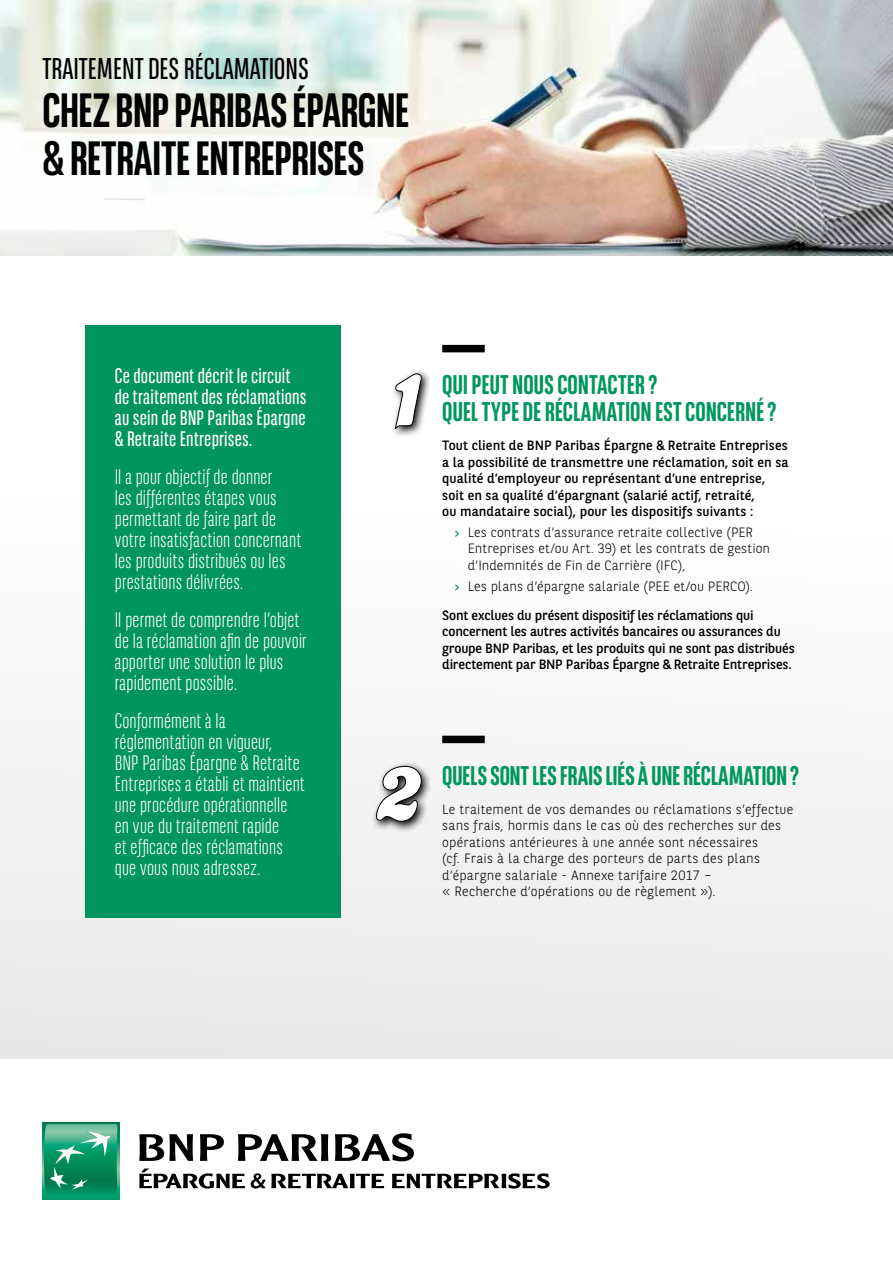
<style>
.page{position:relative;width:893px;height:1263px;background:#fff}
.page>*{position:absolute;margin:0;border:0;box-sizing:border-box;transform-origin:0 0}
.t1{font:700 48px/48px "BNPP Sans Condensed";letter-spacing:-.02em;color:#000}
.t2{font:30px "BNPP Sans Condensed";color:#000}
.t3{font:700 27px/27px "BNPP Sans Condensed";letter-spacing:-.01em;color:#00975f}
.t4{font:300 21px/21px "BNPP Sans Condensed";letter-spacing:.01em;color:#fff}
.t5{font:21px/21px "BNPP Sans Condensed";letter-spacing:.01em;color:#fff}
.t6{font:13.5px/16.5px "BNPP Sans";color:#000}
.t7{font:300 13.5px/16.5px "BNPP Sans";letter-spacing:.015em;color:#000}
</style>
<div class="page">
<svg style="left:43px;top:1123px;width:76px;height:76px"></svg>
<svg style="left:139px;top:1168px;width:106px;height:20px"></svg>
<svg style="left:251px;top:1173px;width:133px;height:15px"></svg>
<svg style="left:392px;top:1173px;width:158px;height:15px"></svg>
<svg style="left:139px;top:1134px;width:54px;height:27px"></svg>
<svg style="left:200px;top:1134px;width:24px;height:27px"></svg>
<svg style="left:238px;top:1134px;width:90px;height:27px"></svg>
<svg style="left:335px;top:1133px;width:79px;height:28px"></svg>
<svg style="left:44px;top:1124px;width:73px;height:73px;background:#2fa37a"></svg>
<div style="left:0;top:0;width:893px;height:1059px;background:linear-gradient(to right,#f2f2f2,#f9f9f9)"></div>
<img style="left:0;top:0;width:893px;height:255px">
<div style="left:85px;top:325px;width:255px;height:593px;background:#00945e"></div>
<svg style="left:390px;top:369px;width:42px;height:70px"></svg>
<svg style="left:395px;top:373px;width:27px;height:59px"></svg>
<svg style="left:455px;top:530px;width:4px;height:7px"></svg>
<svg style="left:455px;top:584px;width:4px;height:7px"></svg>
<div style="left:442px;top:345px;width:43px;height:7px;background:#000"></div>
<svg style="left:372px;top:761px;width:61px;height:71px;fill:#efefef"></svg>
<svg style="left:376px;top:766px;width:46px;height:56px"></svg>
<div style="left:442px;top:736px;width:43px;height:7px;background:#000"></div>
<h2 class="t2" style="left:43px;top:52px;width:268px">TRAITEMENT DES RÉCLAMATIONS</h2>
<h1 class="t1" style="left:43px;top:87px;width:368px">CHEZ BNP PARIBAS ÉPARGNE &amp; RETRAITE ENTREPRISES</h1>
<h3 class="t5" style="left:115px;top:366px;width:193px">Ce document décrit le circuit de traitement des réclamations au sein de BNP Paribas Épargne &amp; Retraite Entreprises.</h3>
<h3 class="t4" style="left:115px;top:467px;width:188px">Il a pour objectif de donner<br>les différentes étapes vous permettant de faire part de votre insatisfaction concernant les produits distribués ou les prestations délivrées.</h3>
<h3 class="t4" style="left:115px;top:610px;width:193px">Il permet de comprendre l’objet de la réclamation afin de pouvoir apporter une solution le plus rapidement possible.</h3>
<h3 class="t4" style="left:115px;top:711px;width:191px">Conformément à la réglementation en vigueur,<br>BNP Paribas Épargne &amp; Retraite<br>Entreprises a établi et maintient une procédure opérationnelle en vue du traitement rapide<br>et efficace des réclamations que vous nous adressez.</h3>
<h3 class="t3" style="left:442px;top:372px;width:336px">QUI PEUT NOUS CONTACTER ?<br>QUEL TYPE DE RÉCLAMATION EST CONCERNÉ ?</h3>
<p class="t6" style="left:442px;top:437px;width:348px">Tout client de BNP Paribas Épargne &amp; Retraite Entreprises a la possibilité de transmettre une réclamation, soit en sa qualité d’employeur ou représentant d’une entreprise, soit en sa qualité d’épargnant (salarié actif, retraité,<br>ou mandataire social), pour les dispositifs suivants :</p>
<p class="t7" style="left:468px;top:523px;width:304px">Les contrats d’assurance retraite collective (PER<br>Entreprises et/ou Art. 39) et les contrats de gestion d’Indemnités de Fin de Carrière (IFC),</p>
<p class="t7" style="left:468px;top:577px;width:287px">Les plans d’épargne salariale (PEE et/ou PERCO).</p>
<p class="t6" style="left:442px;top:606px;width:354px">Sont exclues du présent dispositif les réclamations qui concernent les autres activités bancaires ou assurances du groupe BNP Paribas, et les produits qui ne sont pas distribués directement par BNP Paribas Épargne &amp; Retraite Entreprises.</p>
<h3 class="t3" style="left:442px;top:763px;width:358px">QUELS SONT LES FRAIS LIÉS À UNE RÉCLAMATION ?</h3>
<p class="t7" style="left:442px;top:800px;width:353px">Le traitement de vos demandes ou réclamations s’effectue sans frais, hormis dans le cas où des recherches sur des opérations antérieures à une année sont nécessaires<br>(cf. Frais à la charge des porteurs de parts des plans d’épargne salariale - Annexe tarifaire 2017 –<br>« Recherche d’opérations ou de règlement »).</p>
</div>
